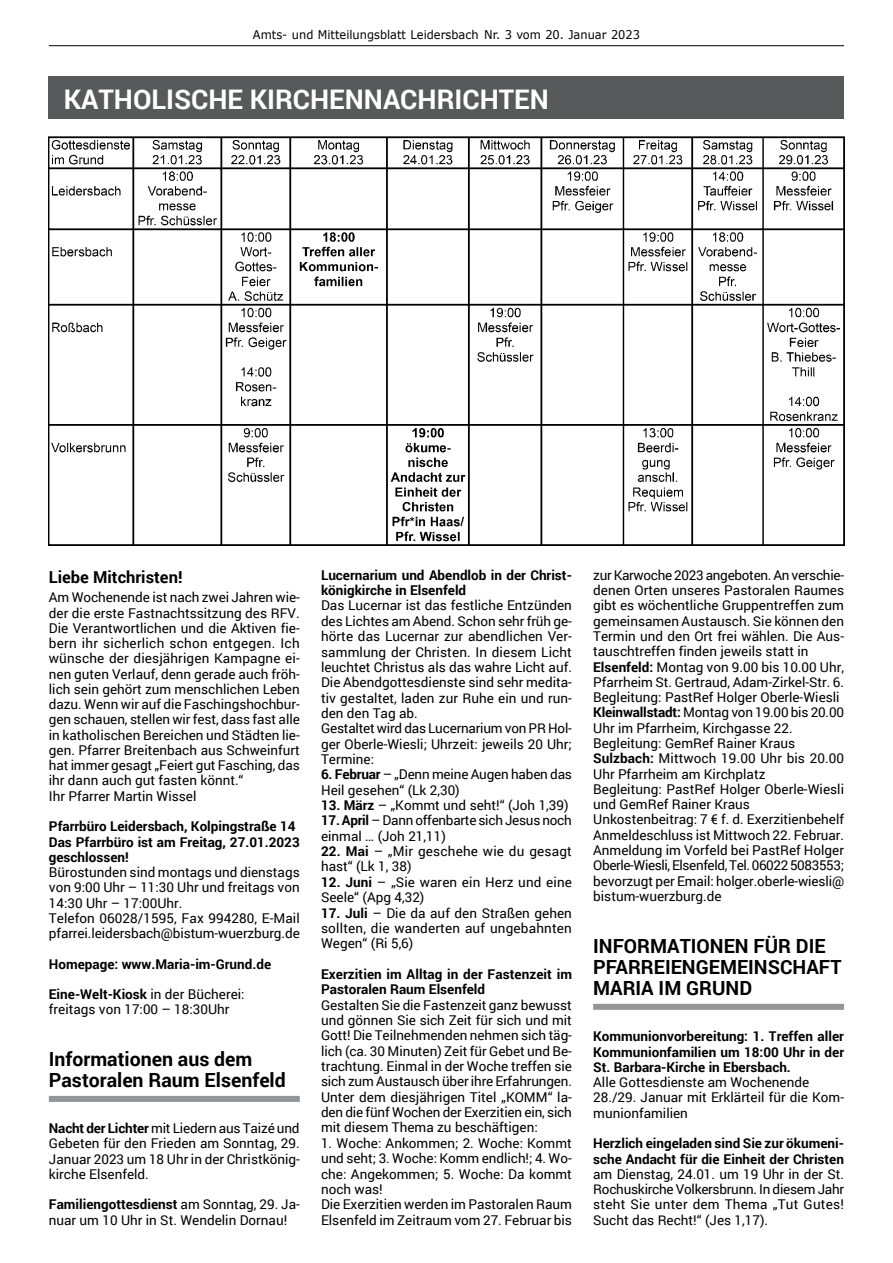
<style>
.page{position:relative;width:893px;height:1263px;background:#fff}
.page>*{position:absolute;margin:0;border:0;box-sizing:border-box;transform-origin:0 0}
.t1{font:700 27px "Roboto";color:#fff}
.t2{font:700 19.5px/21.3px "Roboto";color:#000}
.t3{font:700 16.5px "Roboto";color:#000}
.t4{font:13.5px/15.3px "Roboto";color:#000}
.t5{font:700 13.5px/15.3px "Roboto";color:#000}
.t6{font:13.5px/15.3px "Roboto";letter-spacing:-.02em;color:#000}
.t7{font:12px "Verdana";color:#000;scale:.95 1}
.s1{font-weight:700}
</style>
<div class="page">
<hr style="left:49px;top:45px;width:795px;height:1px;background:#000">
<div style="left:49px;top:77px;width:795px;height:42px;background:#58595b"></div>
<div style="left:593px;top:1004px;width:251px;height:6px;background:#939598"></div>
<div style="left:49px;top:1096px;width:251px;height:6px;background:#939598"></div>
<img style="left:49px;top:136px;width:795px;height:409px">
<p class="t7" style="left:253px;top:27px;width:409px">Amts- und Mitteilungsblatt Leidersbach Nr. 3 vom 20. Januar 2023</p>
<h1 class="t1" style="left:64px;top:80px;width:18px">Kat</h1>
<h1 class="t1" style="left:114px;top:80px;width:35px">holis</h1>
<h1 class="t1" style="left:191px;top:80px;width:157px">che Kirchenna</h1>
<h1 class="t1" style="left:400px;top:80px;width:116px">chrichten</h1>
<p class="t3" style="left:49px;top:565px;width:135px">Liebe Mitchristen!</p>
<p class="t4" style="left:49px;top:589px;width:252px">Am Wochenende ist nach zwei Jahren wie&shy;der die erste Fastnachtssitzung des RFV.<br>Die Verantwortlichen und die Aktiven fie&shy;bern ihr sicherlich schon entgegen. Ich wünsche der diesjährigen Kampagne ei&shy;nen guten Verlauf, denn gerade auch fröh&shy;lich sein gehört zum menschlichen Leben dazu. Wenn wir auf die Faschingshochbur&shy;gen schauen, stellen wir fest, dass fast alle in katholischen Bereichen und Städten lie&shy;gen. Pfarrer Breitenbach aus Schweinfurt hat immer gesagt „Feiert gut Fasching, das ihr dann auch gut fasten könnt.“<br>Ihr Pfarrer Martin Wissel</p>
<p class="t5" style="left:49px;top:818px;width:252px">Pfarrbüro Leidersbach, Kolpingstraße 14<br>Das Pfarrbüro ist am Freitag, 27.01.2023 geschlossen!</p>
<p class="t4" style="left:49px;top:864px;width:252px">Bürostunden sind montags und dienstags von 9:00 Uhr – 11:30 Uhr und freitags von 14:30 Uhr – 17:00Uhr.<br>Telefon 06028/1595, Fax 994280, E-Mail pfarrei.leidersbach@bistum-wuerzburg.de</p>
<p class="t5" style="left:49px;top:955px;width:224px">Homepage: www.Maria-im-Grund.de</p>
<p class="t4" style="left:49px;top:986px;width:197px"><span class="s1">Eine-Welt-Kiosk</span> in der Bücherei: freitags von 17:00 – 18:30Uhr</p>
<h2 class="t2" style="left:49px;top:1048px;width:238px">Informationen aus dem<br>Pastoralen Raum Elsenfeld</h2>
<p class="t4" style="left:49px;top:1120px;width:252px;text-align:justify"><span class="s1">Nacht der Lichter</span> mit Liedern aus Taizé und Gebeten für den Frieden am Sonntag, 29.<br>Januar 2023 um 18 Uhr in der Christkönig&shy;kirche Elsenfeld.</p>
<p class="t4" style="left:49px;top:1196px;width:252px"><span class="s1">Familiengottesdienst</span> am Sonntag, 29. Ja&shy;nuar um 10 Uhr in St. Wendelin Dornau!</p>
<p class="t5" style="left:321px;top:567px;width:252px">Lucernarium und Abendlob in der Christ&shy;königkirche in Elsenfeld</p>
<p class="t4" style="left:321px;top:597px;width:252px">Das Lucernar ist das festliche Entzünden des Lichtes am Abend. Schon sehr früh ge&shy;hörte das Lucernar zur abendlichen Ver&shy;sammlung der Christen. In diesem Licht leuchtet Christus als das wahre Licht auf.<br>Die Abendgottesdienste sind sehr medita&shy;tiv gestaltet, laden zur Ruhe ein und run&shy;den den Tag ab.<br>Gestaltet wird das Lucernarium von PR Hol&shy;ger Oberle-Wiesli; Uhrzeit: jeweils 20 Uhr; Termine:</p>
<p class="t4" style="left:321px;top:766px;width:252px"><span class="s1">6. Februar</span> – „Denn meine Augen haben das<br>Heil gesehen“ (Lk 2,30)</p>
<p class="t4" style="left:321px;top:797px;width:249px"><span class="s1">13. März</span> – „Kommt und seht!“ (Joh 1,39)</p>
<p class="t6" style="left:321px;top:812px;width:252px"><span class="s1">17. April</span> – Dann offenbarte sich Jesus noch einmal … (Joh 21,11)</p>
<p class="t4" style="left:321px;top:843px;width:252px"><span class="s1">22. Mai</span> – „Mir geschehe wie du gesagt hast“ (Lk 1, 38)</p>
<p class="t4" style="left:321px;top:874px;width:252px"><span class="s1">12. Juni</span> – „Sie waren ein Herz und eine<br>Seele“ (Apg 4,32)</p>
<p class="t4" style="left:321px;top:904px;width:252px;text-align:justify"><span class="s1">17. Juli</span> – Die da auf den Straßen gehen sollten, die wanderten auf ungebahnten Wegen“ (Ri 5,6)</p>
<p class="t5" style="left:321px;top:966px;width:252px">Exerzitien im Alltag in der Fastenzeit im<br>Pastoralen Raum Elsenfeld</p>
<p class="t4" style="left:321px;top:997px;width:252px;text-align:justify">Gestalten Sie die Fastenzeit ganz bewusst und gönnen Sie sich Zeit für sich und mit Gott! Die Teilnehmenden nehmen sich täg&shy;lich (ca. 30 Minuten) Zeit für Gebet und Be&shy;trachtung. Einmal in der Woche treffen sie sich zum Austausch über ihre Erfahrungen.<br>Unter dem diesjährigen Titel „KOMM“ la&shy;den die fünf Wochen der Exerzitien ein, sich mit diesem Thema zu beschäftigen:</p>
<p class="t4" style="left:321px;top:1135px;width:252px">1. Woche: Ankommen; 2. Woche: Kommt und seht; 3. Woche: Komm endlich!; 4. Wo&shy;che: Angekommen; 5. Woche: Da kommt noch was!<br>Die Exerzitien werden im Pastoralen Raum Elsenfeld im Zeitraum vom 27. Februar bis</p>
<p class="t4" style="left:593px;top:567px;width:252px">zur Karwoche 2023 angeboten. An verschie&shy;denen Orten unseres Pastoralen Raumes gibt es wöchentliche Gruppentreffen zum gemeinsamen Austausch. Sie können den Termin und den Ort frei wählen. Die Aus&shy;tauschtreffen finden jeweils statt in <span class="s1">Elsenfeld:</span> Montag von 9.00 bis 10.00 Uhr, Pfarrheim St. Gertraud, Adam-Zirkel-Str. 6.<br>Begleitung: PastRef Holger Oberle-Wiesli <span class="s1">Kleinwallstadt:</span> Montag von 19.00 bis 20.00<br>Uhr im Pfarrheim, Kirchgasse 22.<br>Begleitung: GemRef Rainer Kraus <span class="s1">Sulzbach:</span> Mittwoch 19.00 Uhr bis 20.00<br>Uhr Pfarrheim am Kirchplatz<br>Begleitung: PastRef Holger Oberle-Wiesli und GemRef Rainer Kraus Unkostenbeitrag: 7 € f. d. Exerzitienbehelf Anmeldeschluss ist Mittwoch 22. Februar.<br>Anmeldung im Vorfeld bei PastRef Holger Oberle-Wiesli, Elsenfeld, Tel. 06022 5083553; bevorzugt per Email: holger.oberle-wiesli@ bistum-wuerzburg.de</p>
<h2 class="t2" style="left:593px;top:934px;width:19px">Info</h2>
<h2 class="t2" style="left:637px;top:934px;width:26px">rmationen</h2>
<h2 class="t2" style="left:753px;top:934px;width:53px">für die</h2>
<h2 class="t2" style="left:593px;top:956px;width:73px">Pfarreiengemeins</h2>
<h2 class="t2" style="left:780px;top:956px;width:39px">chaft</h2>
<h2 class="t2" style="left:593px;top:977px;width:133px">Maria im Grund</h2>
<p class="t5" style="left:593px;top:1028px;width:252px;text-align:justify">Kommunionvorbereitung: 1. Treffen aller Kommunionfamilien um 18:00 Uhr in der St. Barbara-Kirche in Ebersbach.</p>
<p class="t4" style="left:593px;top:1074px;width:252px">Alle Gottesdienste am Wochenende<br>28./29. Januar mit Erklärteil für die Kom&shy;munionfamilien</p>
<p class="t5" style="left:593px;top:1135px;width:252px">Herzlich eingeladen sind Sie zur ökumeni&shy;sche Andacht für die Einheit der Christen</p>
<p class="t4" style="left:593px;top:1166px;width:252px;text-align:justify">am Dienstag, 24.01. um 19 Uhr in der St.<br>Rochuskirche Volkersbrunn. In diesem Jahr steht Sie unter dem Thema „Tut Gutes!<br>Sucht das Recht!“ (Jes 1,17).</p>
</div>
